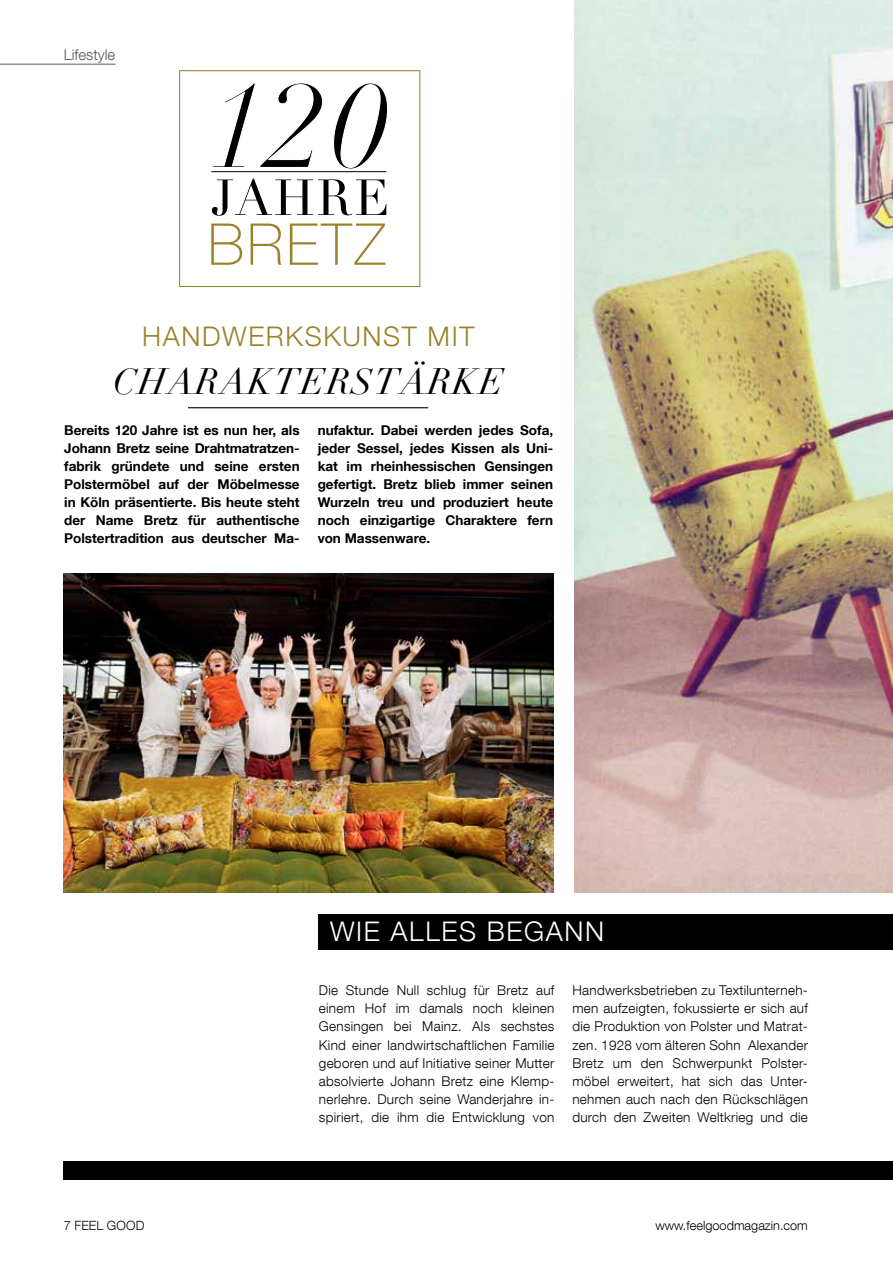
<style>
.page{position:relative;width:893px;height:1263px;background:#fff}
.page>*{position:absolute;margin:0;border:0;box-sizing:border-box;transform-origin:0 0}
.t1{font:italic 36px "Didot";letter-spacing:.04em;color:#000}
.t2{font:300 27px "Helvetica Neue LT Com";color:#9a812a}
.t3{font:300 27px "Helvetica Neue LT Com";color:#fff}
.t4{font:300 15px "Helvetica Neue LT Com";color:#58595b}
.t5{font:300 13.5px/18.1px "Helvetica Neue LT Com";letter-spacing:.02em;color:#000;text-align:justify}
.t6{font:700 13.5px/18.1px "Helvetica Neue LT Com";color:#000;text-align:justify}
.t7{font:300 12.75px "Helvetica Neue LT Com";color:#000}
</style>
<div class="page">
<div style="left:319px;top:914px;width:574px;height:36px;background:#000"></div>
<div style="left:64px;top:1161px;width:829px;height:19px;background:#000"></div>
<img style="left:574px;top:0;width:319px;height:893px">
<hr style="left:0;top:64px;width:115px;height:1px;background:#58595b">
<div style="left:179px;top:70px;width:241px;height:217px;background:#fff;border:1px solid #9a812a"></div>
<svg style="left:213px;top:83px;width:175px;height:86px"></svg>
<svg style="left:211px;top:224px;width:174px;height:41px"></svg>
<svg style="left:212px;top:179px;width:174px;height:37px"></svg>
<hr style="left:211px;top:171px;width:175px;height:1px;background:#000">
<hr style="left:188px;top:407px;width:240px;height:1px;background:#000">
<img style="left:64px;top:573px;width:490px;height:320px">
<p class="t4" style="left:64px;top:45px;width:53px">Lifestyle</p>
<h2 class="t2" style="left:142px;top:320px;width:21px">handwerkskunst</h2>
<h2 class="t2" style="left:428px;top:320px;width:16px">mit</h2>
<h1 class="t1" style="left:113px;top:359px;width:392px">CHARAKTERSTÄRKE</h1>
<p class="t6" style="left:64px;top:421px;width:237px">Bereits 120 Jahre ist es nun her, als Johann Bretz seine Drahtmatratzen&shy;fabrik gründete und seine ersten Polstermöbel auf der Möbelmesse in Köln präsentierte. Bis heute steht der Name Bretz für authentische Polstertradition aus deutscher Ma-</p>
<p class="t6" style="left:318px;top:421px;width:237px">nufaktur. Dabei werden jedes Sofa, jeder Sessel, jedes Kissen als Uni&shy;kat im rheinhessischen Gensingen gefertigt. Bretz blieb immer seinen Wurzeln treu und produziert heute noch einzigartige Charaktere fern von Massenware.</p>
<h2 class="t3" style="left:330px;top:915px;width:79px">Wie alles</h2>
<h2 class="t3" style="left:487px;top:915px;width:20px">begann</h2>
<p class="t5" style="left:319px;top:981px;width:237px">Die Stunde Null schlug für Bretz auf einem Hof im damals noch kleinen Gensingen bei Mainz. Als sechstes Kind einer landwirtschaftlichen Familie geboren und auf Initiative seiner Mutter absolvierte Johann Bretz eine Klemp&shy;nerlehre. Durch seine Wanderjahre in&shy;spiriert, die ihm die Entwicklung von</p>
<p class="t5" style="left:572px;top:981px;width:237px">Handwerksbetrieben zu Textilunterneh&shy;men aufzeigten, fokussierte er sich auf die Produktion von Polster und Matrat&shy;zen. 1928 vom älteren Sohn Alexander Bretz um den Schwerpunkt Polster&shy;möbel erweitert, hat sich das Unter&shy;nehmen auch nach den Rückschlägen durch den Zweiten Weltkrieg und die</p>
<p class="t7" style="left:64px;top:1217px;width:82px">7 FEEL GOOD</p>
<p class="t7" style="left:655px;top:1217px;width:154px">www.feelgoodmagazin.com</p>
</div>
